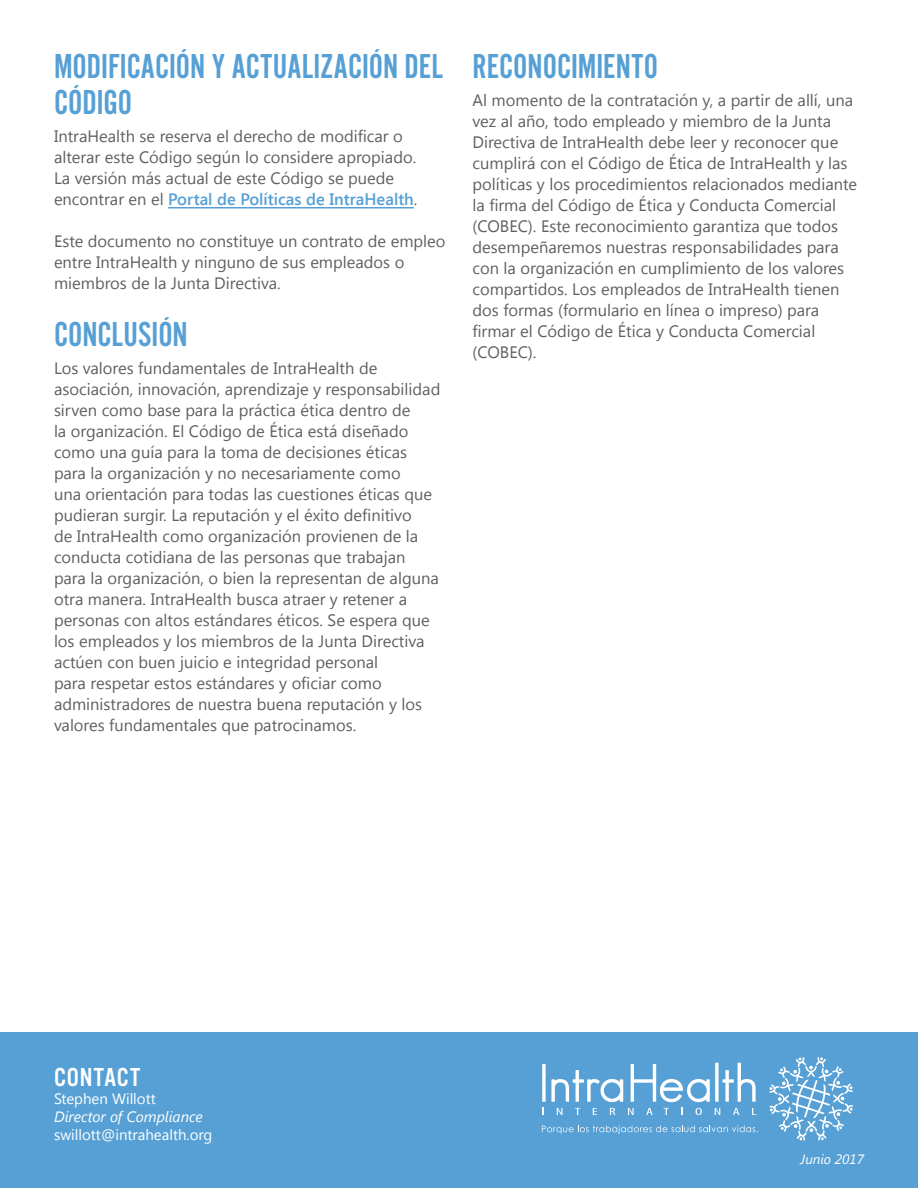
<style>
.page{position:relative;width:918px;height:1188px;background:#fff}
.page>*{position:absolute;margin:0;border:0;box-sizing:border-box;transform-origin:0 0}
.subhead{font:36px/36px "Alternate Got No 2 D";color:#56a0d5}
.t1{font:27px "Alternate Got No 3 D";letter-spacing:.03em;color:#fff}
.body_copy{font:16.5px/21px "Segoe UI";color:#5f5f62}
.t2{font:15px "Segoe UI";color:#fff}
.t3{font:italic 15px "Segoe UI";color:#fff}
.t4{font:italic 13.5px "Segoe UI";color:#fff}
.s1{font-weight:600;color:#56a0d5}
</style>
<div class="page">
<div style="left:0;top:1032px;width:918px;height:156px;background:#56a0d5"></div>
<svg style="left:542px;top:1064px;width:81px;height:38px"></svg>
<svg style="left:631px;top:1063px;width:125px;height:39px"></svg>
<svg style="left:557px;top:1108px;width:5px;height:7px"></svg>
<svg style="left:575px;top:1108px;width:5px;height:7px"></svg>
<svg style="left:593px;top:1108px;width:4px;height:7px"></svg>
<svg style="left:610px;top:1108px;width:5px;height:7px"></svg>
<svg style="left:628px;top:1108px;width:6px;height:7px"></svg>
<svg style="left:646px;top:1108px;width:7px;height:7px"></svg>
<svg style="left:664px;top:1108px;width:5px;height:7px"></svg>
<svg style="left:681px;top:1108px;width:2px;height:7px"></svg>
<svg style="left:696px;top:1108px;width:6px;height:7px"></svg>
<svg style="left:715px;top:1108px;width:5px;height:7px"></svg>
<svg style="left:733px;top:1108px;width:6px;height:7px"></svg>
<svg style="left:752px;top:1108px;width:4px;height:7px"></svg>
<svg style="left:769px;top:1057px;width:84px;height:84px"></svg>
<svg style="left:542px;top:1125px;width:216px;height:9px"></svg>
<hr style="left:168px;top:207px;width:246px;height:2px;background:#56a0d5">
<p class="subhead" style="left:54px;top:49px;width:391px">MODIFICACIÓN Y ACTUALIZACIÓN DEL<br>CÓDIGO</p>
<p class="body_copy" style="left:54px;top:125px;width:365px">IntraHealth se reserva el derecho de modificar o alterar este Código según lo considere apropiado.<br>La versión más actual de este Código se puede encontrar en el <span class="s1">Portal de Políticas de IntraHealth</span>.</p>
<p class="body_copy" style="left:54px;top:230px;width:393px">Este documento no constituye un contrato de empleo entre IntraHealth y ninguno de sus empleados o miembros de la Junta Directiva.</p>
<p class="subhead" style="left:54px;top:317px;width:135px">CONCLUSIÓN</p>
<p class="body_copy" style="left:54px;top:356px;width:388px">Los valores fundamentales de IntraHealth de asociación, innovación, aprendizaje y responsabilidad sirven como base para la práctica ética dentro de<br>la organización. El Código de Ética está diseñado como una guía para la toma de decisiones éticas para la organización y no necesariamente como<br>una orientación para todas las cuestiones éticas que pudieran surgir. La reputación y el éxito definitivo<br>de IntraHealth como organización provienen de la conducta cotidiana de las personas que trabajan para la organización, o bien la representan de alguna otra manera. IntraHealth busca atraer y retener a personas con altos estándares éticos. Se espera que los empleados y los miembros de la Junta Directiva actúen con buen juicio e integridad personal<br>para respetar estos estándares y oficiar como administradores de nuestra buena reputación y los valores fundamentales que patrocinamos.</p>
<p class="subhead" style="left:472px;top:49px;width:187px">RECONOCIMIENTO</p>
<p class="body_copy" style="left:472px;top:89px;width:386px">Al momento de la contratación y, a partir de allí, una vez al año, todo empleado y miembro de la Junta Directiva de IntraHealth debe leer y reconocer que cumplirá con el Código de Ética de IntraHealth y las políticas y los procedimientos relacionados mediante la firma del Código de Ética y Conducta Comercial (COBEC). Este reconocimiento garantiza que todos desempeñaremos nuestras responsabilidades para con la organización en cumplimiento de los valores compartidos. Los empleados de IntraHealth tienen dos formas (formulario en línea o impreso) para firmar el Código de Ética y Conducta Comercial (COBEC).</p>
<p class="t1" style="left:54px;top:1063px;width:88px">CONTACT</p>
<p class="t2" style="left:54px;top:1088px;width:103px">Stephen Willott</p>
<p class="t3" style="left:54px;top:1106px;width:150px">Director of Compliance</p>
<p class="t2" style="left:54px;top:1124px;width:160px">swillott@intrahealth.org</p>
<p class="t4" style="left:801px;top:1150px;width:65px">Junio 2017</p>
</div>
